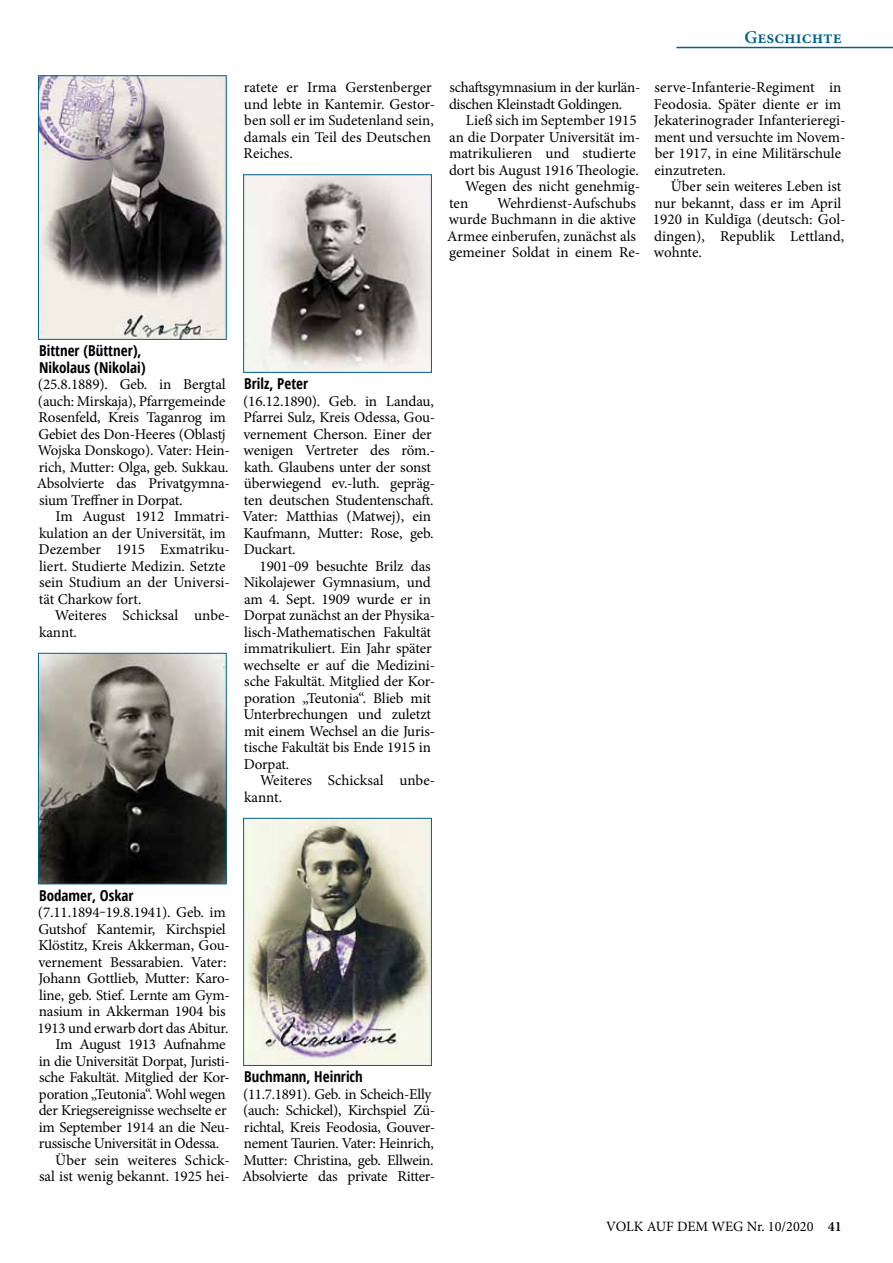
<style>
.page{position:relative;width:893px;height:1263px;background:#fff}
.page>*{position:absolute;margin:0;border:0;box-sizing:border-box;transform-origin:0 0}
.t1{font:600 18px "Minion Pro";color:#00618e}
.t2{font:15px/16.5px "Minion Pro";letter-spacing:-.01em;color:#000}
.t3{font:700 condensed 15px/16.5px "Open Sans";color:#000}
.t4{font:14.25px "Minion Pro";color:#000}
.s1{font-weight:600}
</style>
<div class="page">
<hr style="left:676px;top:47px;width:217px;height:1px;background:#00618e">
<svg style="left:38px;top:75px;width:189px;height:265px;background:#9f9d9c"></svg>
<svg style="left:38px;top:653px;width:189px;height:231px;background:#686761"></svg>
<svg style="left:243px;top:174px;width:189px;height:199px"></svg>
<img style="left:243px;top:818px;width:189px;height:248px">
<p class="t1" style="left:744px;top:24px;width:99px">Geschichte</p>
<p class="t2" style="left:244px;top:79px;width:193px">ratete er Irma Gerstenberger und lebte in Kantemir. Gestor&shy;ben soll er im Sudetenland sein, damals ein Teil des Deutschen<br>Reiches.</p>
<p class="t2" style="left:449px;top:79px;width:193px">schaftsgymnasium in der kurlän&shy;dischen Kleinstadt Goldingen.</p>
<p class="t2" style="left:466px;top:112px;width:172px">Ließ sich im September 1915</p>
<p class="t2" style="left:449px;top:129px;width:193px">an die Dorpater Universität im-</p>
<p class="t2" style="left:449px;top:145px;width:188px">matrikulieren und studierte</p>
<p class="t2" style="left:449px;top:162px;width:191px">dort bis August 1916 Theologie.</p>
<p class="t2" style="left:465px;top:178px;width:177px">Wegen des nicht genehmig-</p>
<p class="t2" style="left:449px;top:195px;width:21px">ten</p>
<p class="t2" style="left:447px;top:195px;width:195px;text-indent:50px">Wehrdienst-Aufschubs wurde Buchmann in die aktive<br>Armee einberufen, zunächst als gemeiner Soldat in einem Re-</p>
<p class="t2" style="left:654px;top:79px;width:193px">serve-Infanterie-Regiment in<br>Feodosia. Später diente er im<br>Jekaterinograder Infanterieregi&shy;ment und versuchte im Novem&shy;ber 1917, in eine Militärschule einzutreten.</p>
<p class="t2" style="left:653px;top:178px;width:194px;text-indent:18px">Über sein weiteres Leben ist nur bekannt, dass er im April<br>1920 in Kuldīga (deutsch: Gol&shy;dingen), Republik Lettland, wohnte.</p>
<p class="t3" style="left:39px;top:342px;width:108px">Bittner (Büttner),<br>Nikolaus (Nikolai)</p>
<p class="t2" style="left:37px;top:376px;width:195px">(25.8.1889). Geb. in Bergtal (auch: Mirskaja), Pfarrgemeinde<br>Rosenfeld, Kreis Taganrog im<br>Gebiet des Don-Heeres (Oblastj<br>Wojska Donskogo). Vater: Hein&shy;rich, Mutter: Olga, geb. Sukkau.<br>Absolvierte das Privatgymna&shy;sium Treffner in Dorpat.</p>
<p class="t2" style="left:39px;top:508px;width:193px;text-indent:17px">Im August 1912 Immatri&shy;kulation an der Universität, im<br>Dezember 1915 Exmatriku&shy;liert. Studierte Medizin. Setzte sein Studium an der Universi&shy;tät Charkow fort.</p>
<p class="t2" style="left:39px;top:607px;width:192px;text-indent:16px">Weiteres Schicksal unbe&shy;kannt.</p>
<p class="t3" style="left:244px;top:375px;width:65px">Brilz, Peter</p>
<p class="t2" style="left:243px;top:393px;width:194px">(16.12.1890). Geb. in Landau,<br>Pfarrei Sulz, Kreis Odessa, Gou&shy;vernement Cherson. Einer der wenigen Vertreter des röm.- kath. Glaubens unter der sonst überwiegend ev.-luth. gepräg&shy;ten deutschen Studentenschaft.<br>Vater: Matthias (Matwej), ein<br>Kaufmann, Mutter: Rose, geb.<br>Duckart.</p>
<p class="t2" style="left:243px;top:558px;width:193px;text-indent:16px">1901‒09 besuchte Brilz das<br>Nikolajewer Gymnasium, und am 4. Sept. 1909 wurde er in<br>Dorpat zunächst an der Physika&shy;lisch-Mathematischen Fakultät immatrikuliert. Ein Jahr später wechselte er auf die Medizini&shy;sche Fakultät. Mitglied der Kor&shy;poration „Teutonia“. Blieb mit<br>Unterbrechungen und zuletzt mit einem Wechsel an die Juris&shy;tische Fakultät bis Ende 1915 in<br>Dorpat.</p>
<p class="t2" style="left:244px;top:772px;width:192px;text-indent:16px">Weiteres Schicksal unbe&shy;kannt.</p>
<p class="t3" style="left:39px;top:886px;width:96px">Bodamer, Oskar</p>
<p class="t2" style="left:38px;top:904px;width:189px">(7.11.1894‒19.8.1941). Geb. im</p>
<p class="t2" style="left:38px;top:921px;width:189px">Gutshof Kantemir, Kirchspiel</p>
<p class="t2" style="left:38px;top:937px;width:193px">Klöstitz, Kreis Akkerman, Gou-</p>
<p class="t2" style="left:38px;top:954px;width:190px">vernement Bessarabien. Vater:</p>
<p class="t2" style="left:38px;top:970px;width:193px">Johann Gottlieb, Mutter: Karo-</p>
<p class="t2" style="left:39px;top:987px;width:192px">line, geb. Stief. Lernte am Gym-</p>
<p class="t2" style="left:39px;top:1003px;width:188px">nasium in Akkerman 1904 bis</p>
<p class="t2" style="left:37px;top:1020px;width:193px">1913 und erwarb dort das Abitur.</p>
<p class="t2" style="left:55px;top:1036px;width:172px">Im August 1913 Aufnahme</p>
<p class="t2" style="left:39px;top:1053px;width:193px">in die Universität Dorpat, Juristi-</p>
<p class="t2" style="left:39px;top:1069px;width:192px">sche Fakultät. Mitglied der Kor-</p>
<p class="t2" style="left:39px;top:1086px;width:188px">poration „Teutonia“. Wohl wegen</p>
<p class="t2" style="left:39px;top:1102px;width:189px">der Kriegsereignisse wechselte er</p>
<p class="t2" style="left:39px;top:1119px;width:193px">im September 1914 an die Neu-</p>
<p class="t2" style="left:39px;top:1135px;width:182px">russische Universität in Odessa.</p>
<p class="t2" style="left:55px;top:1152px;width:176px">Über sein weiteres Schick-</p>
<p class="t2" style="left:39px;top:1168px;width:192px">sal ist wenig bekannt. 1925 hei-</p>
<p class="t3" style="left:244px;top:1068px;width:120px">Buchmann, Heinrich</p>
<p class="t2" style="left:242px;top:1086px;width:195px">(11.7.1891). Geb. in Scheich-Elly (auch: Schickel), Kirchspiel Zü&shy;richtal, Kreis Feodosia, Gouver&shy;nement Taurien. Vater: Heinrich, Mutter: Christina, geb. Ellwein.<br>Absolvierte das private Ritter-</p>
<p class="t4" style="left:606px;top:1216px;width:237px">VOLK AUF DEM WEG Nr. 10/2020 <span class="s1">41</span></p>
</div>
